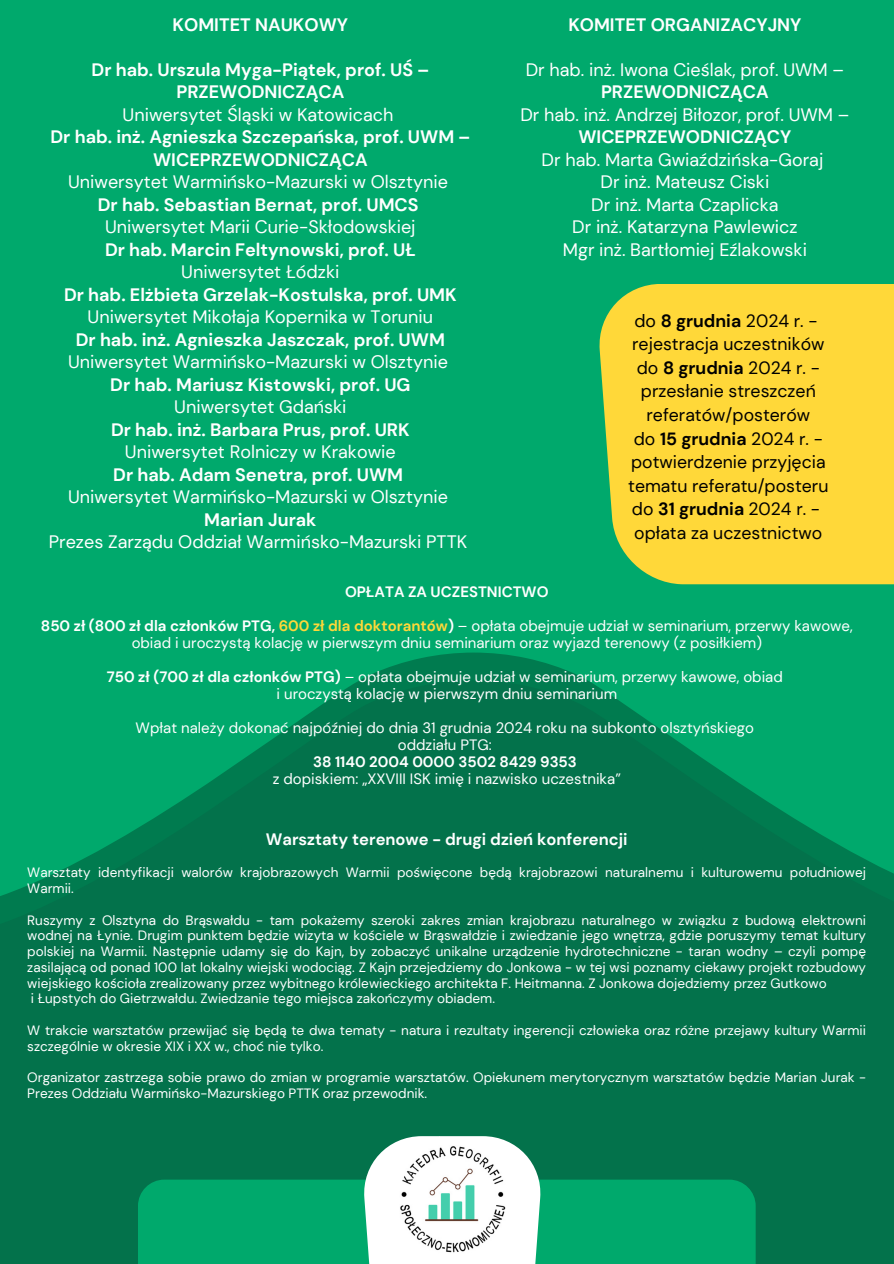
<style>
.page{position:relative;width:894px;height:1264px;background:#fff}
.page>*{position:absolute;margin:0;border:0;box-sizing:border-box;transform-origin:0 0}
.t1{font:700 18px/22.5px "DM Sans";color:#fff;text-align:center}
.t2{font:18px/22.5px "DM Sans";color:#fff;text-align:center}
.t3{font:17.7px/23.5px "DM Sans";color:#000;text-align:center}
.t4{font:700 16.5px "DM Sans";color:#fff}
.t5{font:15px/17px "DM Sans";color:#fff;text-align:center}
.t6{font:700 15px "DM Sans";color:#fff}
.t7{font:13.5px/15.8px "DM Sans";color:#fff}
.s1{font-weight:400}
.s2{font-weight:700}
.s3{font-weight:700;color:#ffd839}
</style>
<div class="page">
<div style="left:0;top:0;width:893px;height:1263px;background:#00a96c"></div>
<svg style="left:361px;top:652px;width:226px;height:28px;fill:#007b4f"></svg>
<svg style="left:0;top:680px;width:893px;height:583px;fill:#03724b"></svg>
<div style="left:138px;top:1179px;width:617px;height:84px;background:#00a96c"></div>
<div style="left:364px;top:1136px;width:176px;height:127px;background:#fff"></div>
<img style="left:400px;top:1146px;width:105px;height:106px">
<div style="left:599px;top:284px;width:294px;height:300px;background:#ffd839"></div>
<h3 class="t1" style="left:172px;top:13px;width:177px">KOMITET NAUKOWY</h3>
<h1 class="t1" style="left:49px;top:58px;width:423px">Dr hab. Urszula Myga-Piątek, prof. UŚ – PRZEWODNICZĄCA<br><span class="s1">Uniwersytet Śląski w Katowicach<br></span>Dr hab. inż. Agnieszka Szczepańska, prof. UWM – WICEPRZEWODNICZĄCA<br><span class="s1">Uniwersytet Warmińsko-Mazurski w Olsztynie<br></span>Dr hab. Sebastian Bernat, prof. UMCS <span class="s1">Uniwersytet Marii Curie-Skłodowskiej<br></span>Dr hab. Marcin Feltynowski, prof. UŁ<br><span class="s1">Uniwersytet Łódzki<br></span>Dr hab. Elżbieta Grzelak-Kostulska, prof. UMK <span class="s1">Uniwersytet Mikołaja Kopernika w Toruniu<br></span>Dr hab. inż. Agnieszka Jaszczak, prof. UWM <span class="s1">Uniwersytet Warmińsko-Mazurski w Olsztynie<br></span>Dr hab. Mariusz Kistowski, prof. UG<br><span class="s1">Uniwersytet Gdański<br></span>Dr hab. inż. Barbara Prus, prof. URK<br><span class="s1">Uniwersytet Rolniczy w Krakowie<br></span>Dr hab. Adam Senetra, prof. UWM<br><span class="s1">Uniwersytet Warmińsko-Mazurski w Olsztynie </span>Marian Jurak<br><span class="s1">Prezes Zarządu Oddział Warmińsko-Mazurski PTTK</span></h1>
<h3 class="t1" style="left:568px;top:13px;width:234px">KOMITET ORGANIZACYJNY</h3>
<h3 class="t2" style="left:520px;top:58px;width:330px">Dr hab. inż. Iwona Cieślak, prof. UWM –<br><span class="s2">PRZEWODNICZĄCA<br></span>Dr hab. inż. Andrzej Biłozor, prof. UWM –<br><span class="s2">WICEPRZEWODNICZĄCY<br></span>Dr hab. Marta Gwiaździńska-Goraj<br>Dr inż. Mateusz Ciski<br>Dr inż. Marta Czaplicka<br>Dr inż. Katarzyna Pawlewicz<br>Mgr inż. Bartłomiej Eźlakowski</h3>
<h2 class="t3" style="left:628px;top:309px;width:202px">do <span class="s2">8 grudnia</span> 2024 r. - rejestracja uczestników do <span class="s2">8 grudnia</span> 2024 r. - przesłanie streszczeń referatów/posterów<br>do <span class="s2">15 grudnia</span> 2024 r. - potwierdzenie przyjęcia tematu referatu/posteru do <span class="s2">31 grudnia</span> 2024 r. - opłata za uczestnictwo</h2>
<h4 class="t6" style="left:345px;top:582px;width:205px">OPŁATA ZA UCZESTNICTWO</h4>
<p class="t5" style="left:41px;top:617px;width:813px"><span class="s2">850 zł (800 zł dla członków PTG,</span> <span class="s3">600 zł dla doktorantów</span><span class="s2">)</span> – opłata obejmuje udział w seminarium, przerwy kawowe, obiad i uroczystą kolację w pierwszym dniu seminarium oraz wyjazd terenowy (z posiłkiem)</p>
<p class="t5" style="left:107px;top:668px;width:677px"><span class="s2">750 zł (700 zł dla członków PTG)</span> – opłata obejmuje udział w seminarium, przerwy kawowe, obiad</p>
<p class="t5" style="left:276px;top:685px;width:342px">i uroczystą kolację w pierwszym dniu seminarium</p>
<p class="t5" style="left:135px;top:719px;width:619px">Wpłat należy dokonać najpóźniej do dnia 31 grudnia 2024 roku na subkonto olsztyńskiego</p>
<p class="t5" style="left:398px;top:736px;width:95px">oddziału PTG:</p>
<p class="t6" style="left:313px;top:752px;width:265px">38 1140 2004 0000 3502 8429 9353</p>
<p class="t5" style="left:273px;top:770px;width:349px">z dopiskiem: „XXVIII ISK imię i nazwisko uczestnika”</p>
<p class="t4" style="left:266px;top:828px;width:363px">Warsztaty terenowe - drugi dzień konferencji</p>
<p class="t7" style="left:27px;top:864px;width:840px">Warsztaty identyfikacji walorów krajobrazowych Warmii poświęcone będą krajobrazowi naturalnemu i kulturowemu południowej<br>Warmii.</p>
<p class="t7" style="left:27px;top:912px;width:840px;text-align:justify">Ruszymy z Olsztyna do Brąswałdu - tam pokażemy szeroki zakres zmian krajobrazu naturalnego w związku z budową elektrowni wodnej na Łynie. Drugim punktem będzie wizyta w kościele w Brąswałdzie i zwiedzanie jego wnętrza, gdzie poruszymy temat kultury polskiej na Warmii. Następnie udamy się do Kajn, by zobaczyć unikalne urządzenie hydrotechniczne - taran wodny – czyli pompę zasilającą od ponad 100 lat lokalny wiejski wodociąg. Z Kajn przejedziemy do Jonkowa - w tej wsi poznamy ciekawy projekt rozbudowy wiejskiego kościoła zrealizowany przez wybitnego królewieckiego architekta F. Heitmanna. Z Jonkowa dojedziemy przez Gutkowo</p>
<p class="t7" style="left:31px;top:990px;width:465px">i Łupstych do Gietrzwałdu. Zwiedzanie tego miejsca zakończymy obiadem.</p>
<p class="t7" style="left:27px;top:1022px;width:840px">W trakcie warsztatów przewijać się będą te dwa tematy - natura i rezultaty ingerencji człowieka oraz różne przejawy kultury Warmii szczególnie w okresie XIX i XX w., choć nie tylko.</p>
<p class="t7" style="left:27px;top:1069px;width:840px">Organizator zastrzega sobie prawo do zmian w programie warsztatów. Opiekunem merytorycznym warsztatów będzie Marian Jurak -<br>Prezes Oddziału Warmińsko-Mazurskiego PTTK oraz przewodnik.</p>
</div>
